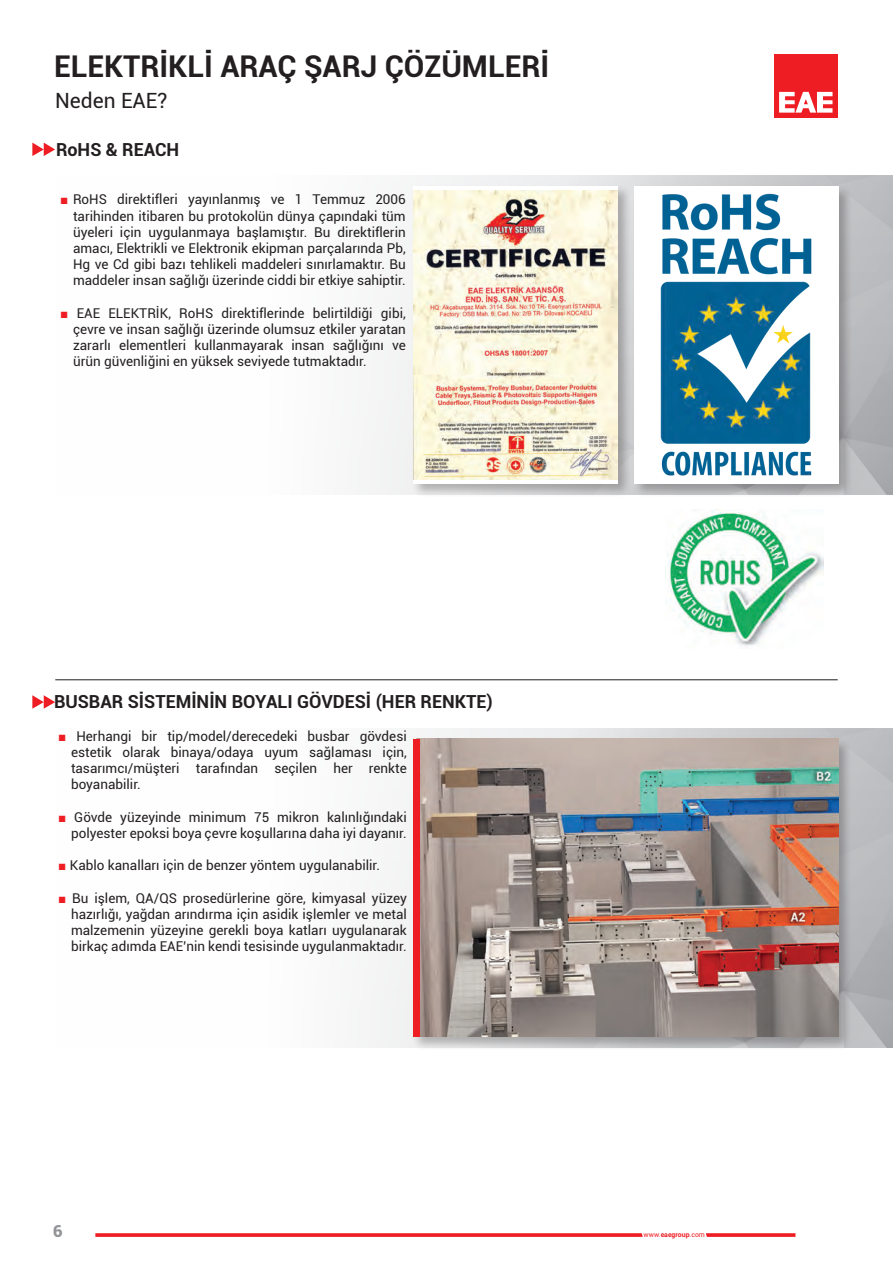
<style>
.page{position:relative;width:893px;height:1263px;background:#fff}
.page>*{position:absolute;margin:0;border:0;box-sizing:border-box;transform-origin:0 0}
.t1{font:700 30px "Roboto";color:#231f20}
.t2{font:21px "Roboto";color:#231f20}
.t3{font:700 18px "Roboto";color:#231f20}
.t4{font:900 16.5px "Roboto";color:#939598}
.t5{font:13.5px/16.2px "Roboto";color:#231f20;text-align:justify}
.t6{font:6.9px "Roboto";color:#ee1d23}
.s1{font-family:"Arial";color:#ee1d23}
.s2{font-weight:700}
</style>
<div class="page">
<div style="left:774px;top:54px;width:64px;height:64px;background:#ee1d23"></div>
<svg style="left:779px;top:92px;width:53px;height:21px"></svg>
<svg style="left:95px;top:1233px;width:700px;height:4px;background:#f04348"></svg>
<hr style="left:55px;top:679px;width:783px;height:1px;background:#231f20">
<svg style="left:32px;top:695px;width:23px;height:14px"></svg>
<div style="left:411px;top:737px;width:442px;height:314px;background:#231f20;opacity:.3"></div>
<img style="left:420px;top:739px;width:418px;height:297px">
<div style="left:413px;top:739px;width:7px;height:297px;background:#ee1d23"></div>
<svg style="left:32px;top:143px;width:23px;height:13px"></svg>
<div style="left:411px;top:184px;width:221px;height:314px;background:#231f20;opacity:.3"></div>
<svg style="left:413px;top:186px;width:204px;height:298px"></svg>
<img style="left:413px;top:191px;width:204px;height:288px">
<div style="left:632px;top:184px;width:221px;height:314px;background:#231f20;opacity:.3"></div>
<div style="left:634px;top:186px;width:204px;height:298px;background:#fff"></div>
<img style="left:660px;top:193px;width:152px;height:283px">
<img style="left:665px;top:509px;width:159px;height:137px">
<h1 class="t1" style="left:54px;top:45px;width:497px">ELEKTRİKLİ ARAÇ ŞARJ ÇÖZÜMLERİ</h1>
<p class="t2" style="left:55px;top:86px;width:114px">Neden EAE?</p>
<p class="t3" style="left:56px;top:137px;width:125px">RoHS &amp; REACH</p>
<p class="t5" style="left:73px;top:191px;width:334px;text-indent:-13px"><span class="s1">■</span> RoHS direktifleri yayınlanmış ve 1 Temmuz 2006 tarihinden itibaren bu protokolün dünya çapındaki tüm üyeleri için uygulanmaya başlamıştır. Bu direktiflerin amacı, Elektrikli ve Elektronik ekipman parçalarında Pb, Hg ve Cd gibi bazı tehlikeli maddeleri sınırlamaktır. Bu maddeler insan sağlığı üzerinde ciddi bir etkiye sahiptir.</p>
<p class="t5" style="left:73px;top:304px;width:334px;text-indent:-13px"><span class="s1">■</span> EAE ELEKTRİK, RoHS direktiflerinde belirtildiği gibi, çevre ve insan sağlığı üzerinde olumsuz etkiler yaratan zararlı elementleri kullanmayarak insan sağlığını ve ürün güvenliğini en yüksek seviyede tutmaktadır.</p>
<p class="t3" style="left:54px;top:689px;width:440px">BUSBAR SİSTEMİNİN BOYALI GÖVDESİ (HER RENKTE)</p>
<p class="t5" style="left:71px;top:727px;width:337px;text-indent:-13px"><span class="s1">■</span> Herhangi bir tip/model/derecedeki busbar gövdesi estetik olarak binaya/odaya uyum sağlaması için, tasarımcı/müşteri tarafından seçilen her renkte boyanabilir.</p>
<p class="t5" style="left:58px;top:808px;width:350px;text-align:right"><span class="s1">■</span> Gövde yüzeyinde minimum 75 mikron kalınlığındaki polyester epoksi boya çevre koşullarına daha iyi dayanır.</p>
<p class="t5" style="left:58px;top:857px;width:323px"><span class="s1">■</span> Kablo kanalları için de benzer yöntem uygulanabilir.</p>
<p class="t5" style="left:71px;top:889px;width:337px;text-indent:-13px"><span class="s1">■</span> Bu işlem, QA/QS prosedürlerine göre, kimyasal yüzey hazırlığı, yağdan arındırma için asidik işlemler ve metal malzemenin yüzeyine gerekli boya katları uygulanarak birkaç adımda EAE’nin kendi tesisinde uygulanmaktadır.</p>
<p class="t4" style="left:53px;top:1219px;width:11px">6</p>
<p class="t6" style="left:644px;top:1229px;width:63px">www.<span class="s2">eaegroup</span>.com</p>
</div>
